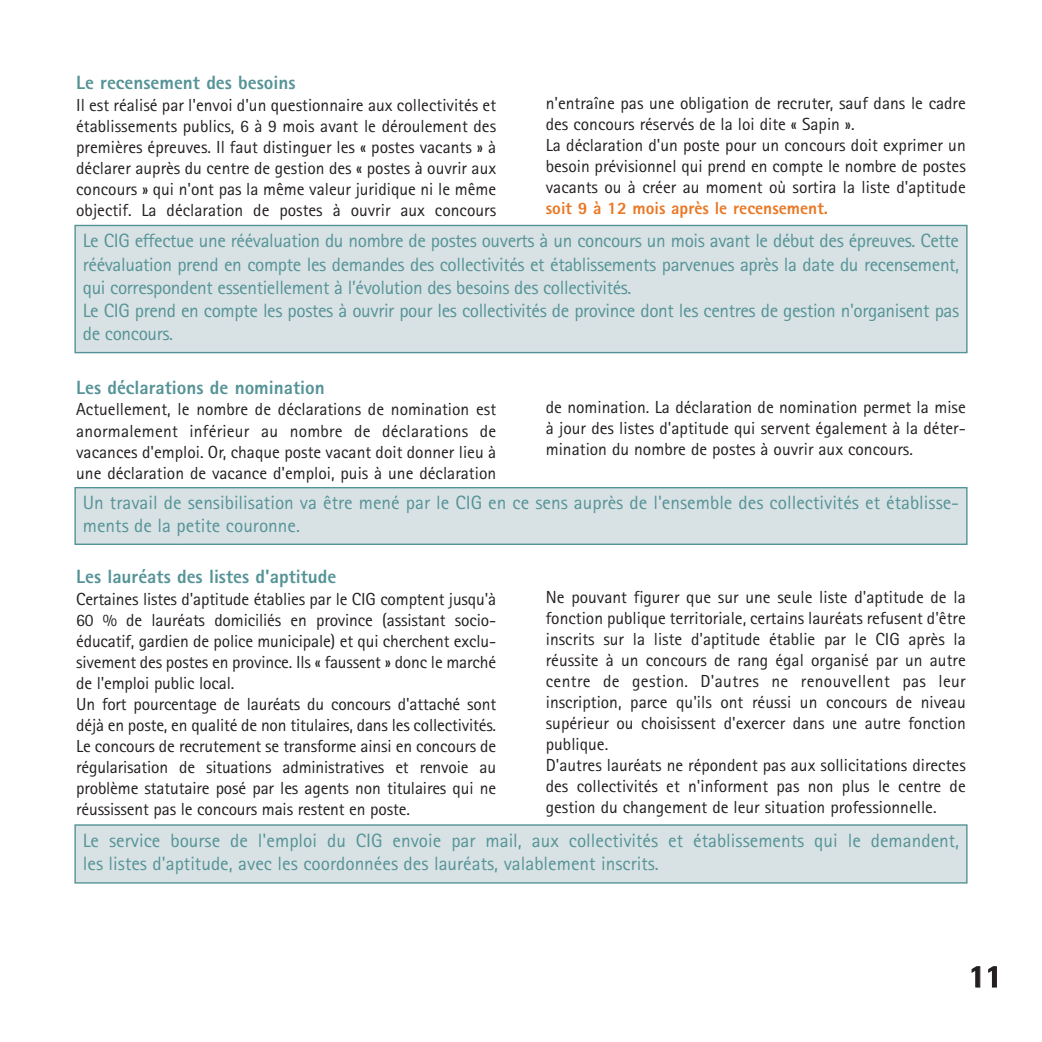
<style>
.page{position:relative;width:1042px;height:1042px;background:#fff}
.page>*{position:absolute;margin:0;border:0;box-sizing:border-box;transform-origin:0 0}
.t1{font:800 31.5px "Rotis Semi Sans";color:#231f20}
.t2{font:19.25px/23.1px "Rotis Sans Serif";letter-spacing:-.02em;color:#559397}
.t3{font:19.25px/23.1px "Rotis Sans Serif";color:#559397}
.t4{font:800 19.25px "Rotis Sans Serif";color:#559397}
.t5{font:17.5px/21px "Rotis Sans Serif";color:#231f20;text-align:justify}
.t6{font:800 17.5px "Rotis Sans Serif";color:#ea7724}
</style>
<div class="page">
<div style="left:75px;top:225px;width:892px;height:128px;background:#d8e2e4"></div>
<div style="left:74px;top:225px;width:893px;height:128px;border:1px solid #559397"></div>
<div style="left:75px;top:488px;width:892px;height:56px;background:#d8e2e4"></div>
<div style="left:74px;top:487px;width:893px;height:58px;border:1px solid #559397"></div>
<div style="left:75px;top:825px;width:892px;height:58px;background:#d8e2e4"></div>
<div style="left:74px;top:824px;width:893px;height:59px;border:1px solid #559397"></div>
<p class="t4" style="left:76px;top:76px;width:221px">Le recensement des besoins</p>
<p class="t5" style="left:76px;top:97px;width:421px">Il est réalisé par l'envoi d'un questionnaire aux collectivités et établissements publics, 6 à 9 mois avant le déroulement des premières épreuves. Il faut distinguer les « postes vacants » à déclarer auprès du centre de gestion des « postes à ouvrir aux concours » qui n'ont pas la même valeur juridique ni le même objectif. La déclaration de postes à ouvrir aux concours</p>
<p class="t5" style="left:546px;top:95px;width:422px;text-align:left">n'entraîne pas une obligation de recruter, sauf dans le cadre des concours réservés de la loi dite « Sapin ».<br>La déclaration d'un poste pour un concours doit exprimer un besoin prévisionnel qui prend en compte le nombre de postes vacants ou à créer au moment où sortira la liste d'aptitude</p>
<p class="t6" style="left:546px;top:202px;width:284px">soit 9 à 12 mois après le recensement.</p>
<p class="t2" style="left:83px;top:231px;width:878px">Le CIG effectue une réévaluation du nombre de postes ouverts à un concours un mois avant le début des épreuves. Cette réévaluation prend en compte les demandes des collectivités et établissements parvenues après la date du recensement, qui correspondent essentiellement à l’évolution des besoins des collectivités.<br>Le CIG prend en compte les postes à ouvrir pour les collectivités de province dont les centres de gestion n'organisent pas de concours.</p>
<p class="t4" style="left:76px;top:380px;width:250px">Les déclarations de nomination</p>
<p class="t5" style="left:76px;top:401px;width:421px">Actuellement, le nombre de déclarations de nomination est anormalement inférieur au nombre de déclarations de vacances d'emploi. Or, chaque poste vacant doit donner lieu à une déclaration de vacance d'emploi, puis à une déclaration</p>
<p class="t5" style="left:546px;top:399px;width:422px">de nomination. La déclaration de nomination permet la mise à jour des listes d'aptitude qui servent également à la déter&shy;mination du nombre de postes à ouvrir aux concours.</p>
<p class="t3" style="left:83px;top:493px;width:878px">Un travail de sensibilisation va être mené par le CIG en ce sens auprès de l'ensemble des collectivités et établisse&shy;ments de la petite couronne.</p>
<p class="t4" style="left:76px;top:570px;width:262px">Les lauréats des listes d'aptitude</p>
<p class="t5" style="left:76px;top:590px;width:421px;text-align:left">Certaines listes d'aptitude établies par le CIG comptent jusqu'à 60 % de lauréats domiciliés en province (assistant socio&shy;éducatif, gardien de police municipale) et qui cherchent exclu&shy;sivement des postes en province. Ils « faussent » donc le marché de l'emploi public local.<br>Un fort pourcentage de lauréats du concours d'attaché sont déjà en poste, en qualité de non titulaires, dans les collectivités.<br>Le concours de recrutement se transforme ainsi en concours de régularisation de situations administratives et renvoie au problème statutaire posé par les agents non titulaires qui ne réussissent pas le concours mais restent en poste.</p>
<p class="t5" style="left:546px;top:588px;width:421px;text-align:left">Ne pouvant figurer que sur une seule liste d'aptitude de la fonction publique territoriale, certains lauréats refusent d'être inscrits sur la liste d'aptitude établie par le CIG après la réussite à un concours de rang égal organisé par un autre centre de gestion. D'autres ne renouvellent pas leur inscription, parce qu'ils ont réussi un concours de niveau supérieur ou choisissent d'exercer dans une autre fonction publique.<br>D'autres lauréats ne répondent pas aux sollicitations directes des collectivités et n'informent pas non plus le centre de gestion du changement de leur situation professionnelle.</p>
<p class="t3" style="left:83px;top:831px;width:878px">Le service bourse de l'emploi du CIG envoie par mail, aux collectivités et établissements qui le demandent, les listes d'aptitude, avec les coordonnées des lauréats, valablement inscrits.</p>
<h1 class="t1" style="left:968px;top:965px;width:36px">11</h1>
</div>
